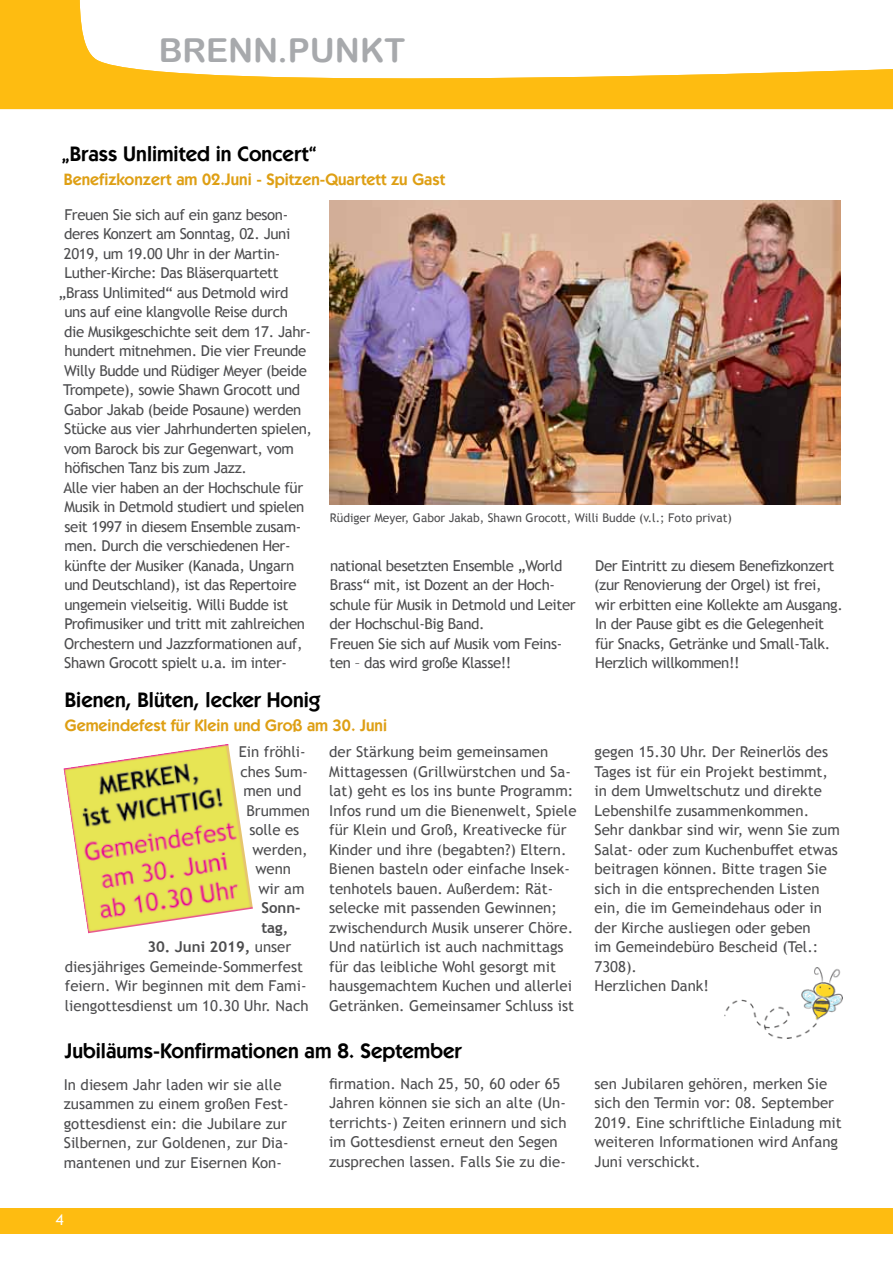
<style>
.page{position:relative;width:893px;height:1263px;background:#fff}
.page>*{position:absolute;margin:0;border:0;box-sizing:border-box;transform-origin:0 0}
.t1{font:33px "Arial Rounded MT Bold";color:#a7a9ac}
.t2{font:600 21px "Kabel IT Cby BT";color:#000}
.t3{font:600 16.5px "Kabel IT Cby BT";color:#de9f14}
.t4{font:15px/19.5px "Trebuchet MS";color:#4d4d4f}
.t5{font:15px/19.5px "Trebuchet MS";letter-spacing:-.025em;color:#4d4d4f}
.t6{font:700 15px/19.5px "Trebuchet MS";color:#4d4d4f}
.t7{font:15px "Trebuchet MS";color:#fff}
.t8{font:12px "Trebuchet MS";color:#4d4d4f}
.s1{font-weight:700}
</style>
<div class="page">
<hr style="left:892px;top:91px;width:1px;height:1126px;background:#efeff0">
<svg style="left:0;top:0;width:893px;height:109px"></svg>
<div style="left:0;top:1208px;width:893px;height:26px;background:#febc11"></div>
<img style="left:329px;top:201px;width:512px;height:304px">
<img style="left:724px;top:967px;width:118px;height:72px">
<img style="left:64px;top:744px;width:189px;height:189px">
<h1 class="t1" style="left:159px;top:30px;width:48px">BRENN</h1>
<h1 class="t1" style="left:278px;top:30px;width:129px">.Punkt</h1>
<h2 class="t2" style="left:62px;top:141px;width:257px">„Brass Unlimited in Concert“</h2>
<p class="t3" style="left:64px;top:169px;width:383px">Benefizkonzert am 02.Juni - Spitzen-Quartett zu Gast</p>
<p class="t5" style="left:64px;top:205px;width:225px">Freuen Sie sich auf ein ganz beson-</p>
<p class="t5" style="left:64px;top:224px;width:228px">deres Konzert am Sonntag, 02. Juni</p>
<p class="t5" style="left:64px;top:244px;width:218px">2019, um 19.00 Uhr in der Martin-</p>
<p class="t5" style="left:64px;top:263px;width:216px">Luther-Kirche: Das Bläserquartett</p>
<p class="t5" style="left:59px;top:283px;width:231px">„Brass Unlimited“ aus Detmold wird</p>
<p class="t5" style="left:64px;top:302px;width:225px">uns auf eine klangvolle Reise durch</p>
<p class="t5" style="left:64px;top:322px;width:248px">die Musikgeschichte seit dem 17. Jahr-</p>
<p class="t5" style="left:65px;top:341px;width:243px">hundert mitnehmen. Die vier Freunde</p>
<p class="t5" style="left:64px;top:361px;width:244px">Willy Budde und Rüdiger Meyer (beide</p>
<p class="t5" style="left:63px;top:380px;width:239px">Trompete), sowie Shawn Grocott und</p>
<p class="t5" style="left:64px;top:400px;width:239px">Gabor Jakab (beide Posaune) werden</p>
<p class="t5" style="left:64px;top:419px;width:249px">Stücke aus vier Jahrhunderten spielen,</p>
<p class="t5" style="left:64px;top:439px;width:231px">vom Barock bis zur Gegenwart, vom</p>
<p class="t5" style="left:65px;top:458px;width:184px">höfischen Tanz bis zum Jazz.</p>
<p class="t5" style="left:63px;top:478px;width:241px">Alle vier haben an der Hochschule für</p>
<p class="t5" style="left:64px;top:497px;width:242px">Musik in Detmold studiert und spielen</p>
<p class="t5" style="left:65px;top:517px;width:238px">seit 1997 in diesem Ensemble zusam-</p>
<p class="t5" style="left:65px;top:536px;width:227px">men. Durch die verschiedenen Her-</p>
<p class="t5" style="left:65px;top:556px;width:231px">künfte der Musiker (Kanada, Ungarn</p>
<p class="t5" style="left:64px;top:575px;width:234px">und Deutschland), ist das Repertoire</p>
<p class="t5" style="left:64px;top:595px;width:225px">ungemein vielseitig. Willi Budde ist</p>
<p class="t5" style="left:64px;top:614px;width:242px">Profimusiker und tritt mit zahlreichen</p>
<p class="t5" style="left:64px;top:634px;width:240px">Orchestern und Jazzformationen auf,</p>
<p class="t5" style="left:64px;top:653px;width:224px">Shawn Grocott spielt u.a. im inter-</p>
<p class="t8" style="left:330px;top:510px;width:403px">Rüdiger Meyer, Gabor Jakab, Shawn Grocott, Willi Budde (v.l.; Foto privat)</p>
<p class="t5" style="left:330px;top:556px;width:248px">national besetzten Ensemble „World<br>Brass“ mit, ist Dozent an der Hoch&shy;schule für Musik in Detmold und Leiter der Hochschul-Big Band.<br>Freuen Sie sich auf Musik vom Feins&shy;ten – das wird große Klasse!!</p>
<p class="t5" style="left:594px;top:556px;width:250px">Der Eintritt zu diesem Benefizkonzert (zur Renovierung der Orgel) ist frei, wir erbitten eine Kollekte am Ausgang.<br>In der Pause gibt es die Gelegenheit für Snacks, Getränke und Small-Talk.<br>Herzlich willkommen!!</p>
<h2 class="t2" style="left:65px;top:687px;width:257px">Bienen, Blüten, lecker Honig</h2>
<p class="t4" style="left:239px;top:742px;width:68px">Ein fröhli-</p>
<p class="t4" style="left:240px;top:762px;width:69px">ches Sum-</p>
<p class="t4" style="left:243px;top:781px;width:60px">men und</p>
<p class="t4" style="left:246px;top:801px;width:65px">Brummen</p>
<p class="t4" style="left:249px;top:820px;width:51px">solle es</p>
<p class="t4" style="left:252px;top:840px;width:57px">werden,</p>
<p class="t4" style="left:255px;top:859px;width:37px">wenn</p>
<p class="t4" style="left:258px;top:879px;width:48px">wir am</p>
<p class="t6" style="left:261px;top:898px;width:41px">Sonn&shy;tag,</p>
<p class="t4" style="left:65px;top:937px;width:245px;text-indent:82px"><span class="s1">30. Juni 2019,</span> unser diesjähriges Gemeinde-Sommerfest feiern. Wir beginnen mit dem Fami&shy;liengottesdienst um 10.30 Uhr. Nach</p>
<h2 class="t2" style="left:65px;top:1038px;width:398px">Jubiläums-Konfirmationen am 8. September</h2>
<p class="t4" style="left:64px;top:1075px;width:226px">In diesem Jahr laden wir sie alle zusammen zu einem großen Fest&shy;gottesdienst ein: die Jubilare zur<br>Silbernen, zur Goldenen, zur Dia&shy;mantenen und zur Eisernen Kon-</p>
<p class="t4" style="left:329px;top:1074px;width:239px">firmation. Nach 25, 50, 60 oder 65<br>Jahren können sie sich an alte (Un&shy;terrichts-) Zeiten erinnern und sich im Gottesdienst erneut den Segen zusprechen lassen. Falls Sie zu die-</p>
<p class="t4" style="left:595px;top:1074px;width:249px">sen Jubilaren gehören, merken Sie sich den Termin vor: 08. September<br>2019. Eine schriftliche Einladung mit weiteren Informationen wird Anfang<br>Juni verschickt.</p>
<p class="t3" style="left:65px;top:715px;width:324px">Gemeindefest für Klein und Groß am 30. Juni</p>
<p class="t4" style="left:329px;top:742px;width:249px">der Stärkung beim gemeinsamen Mittagessen (Grillwürstchen und Sa&shy;lat) geht es los ins bunte Programm:<br>Infos rund um die Bienenwelt, Spiele für Klein und Groß, Kreativecke für Kinder und ihre (begabten?) Eltern.<br>Bienen basteln oder einfache Insek&shy;tenhotels bauen. Außerdem: Rät&shy;selecke mit passenden Gewinnen; zwischendurch Musik unserer Chöre.<br>Und natürlich ist auch nachmittags für das leibliche Wohl gesorgt mit hausgemachtem Kuchen und allerlei Getränken. Gemeinsamer Schluss ist</p>
<p class="t4" style="left:595px;top:742px;width:247px">gegen 15.30 Uhr. Der Reinerlös des<br>Tages ist für ein Projekt bestimmt, in dem Umweltschutz und direkte<br>Lebenshilfe zusammenkommen.<br>Sehr dankbar sind wir, wenn Sie zum<br>Salat- oder zum Kuchenbuffet etwas beitragen können. Bitte tragen Sie sich in die entsprechenden Listen ein, die im Gemeindehaus oder in der Kirche ausliegen oder geben<br>im Gemeindebüro Bescheid (Tel.:<br>7308).<br>Herzlichen Dank!</p>
<p class="t7" style="left:56px;top:1211px;width:9px">4</p>
</div>
